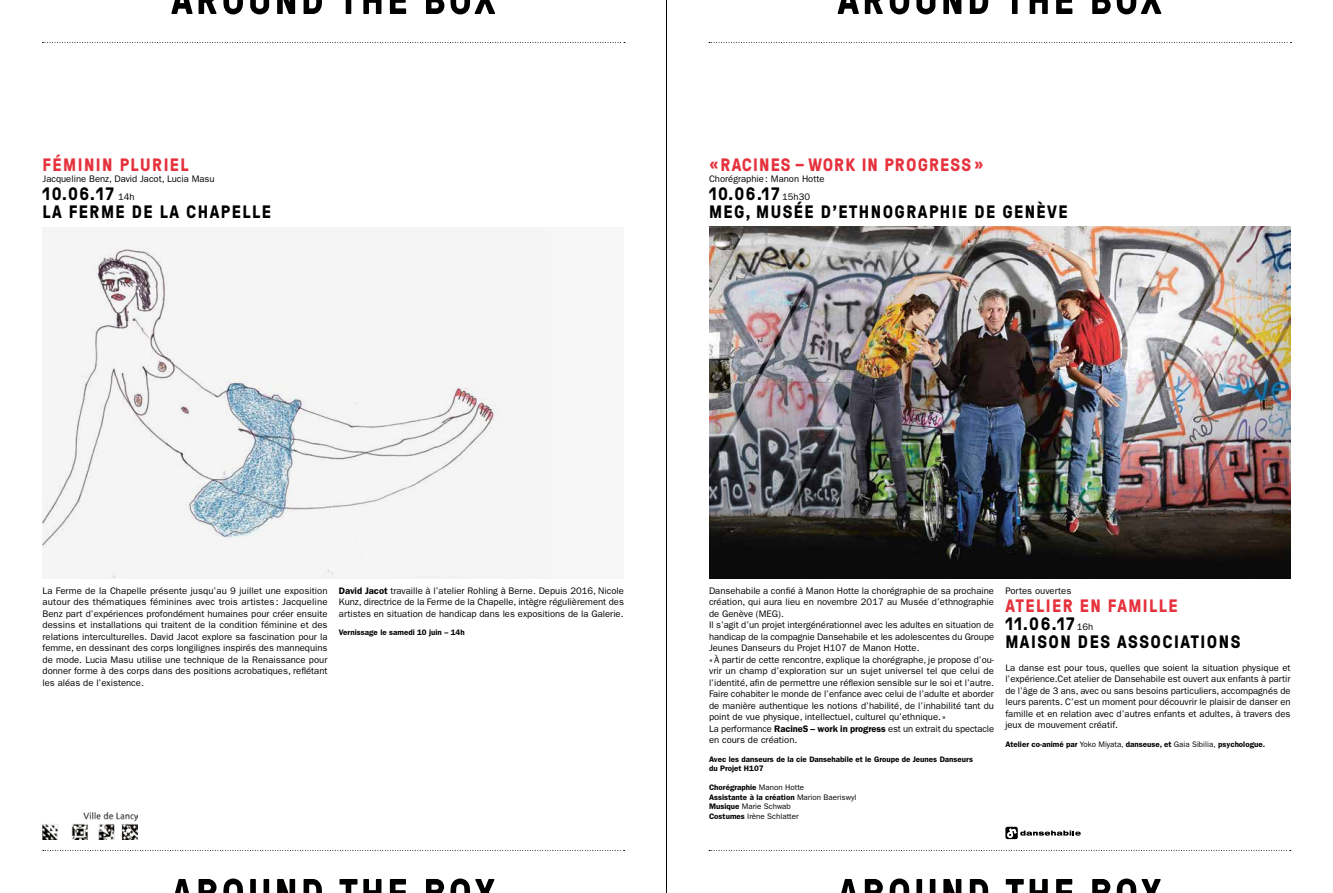
<style>
.page{position:relative;width:1333px;height:893px;background:#fff}
.page>*{position:absolute;margin:0;border:0;box-sizing:border-box;transform-origin:0 0}
.t1{font:700 18px/18px "GT Pressura";letter-spacing:.08em;color:#000}
.t2{font:700 18px "GT Pressura";letter-spacing:.06em;color:#e5323d}
.t3{font:700 18px "GT Pressura";letter-spacing:.08em;color:#e5323d}
.t4{font:9.5px/11.5px "Franklin Gothic";color:#000;text-align:justify}
.t5{font:600 8px/9.5px "Franklin Gothic";color:#000}
.t6{font:8px/9.5px "Franklin Gothic";color:#000}
.s1{font-family:"Franklin Gothic";font-weight:400;font-size:9.5px}
.s2{font-weight:600}
.s3{color:#e5323d}
.s4{font-weight:400}
</style>
<div class="page">
<hr style="left:666px;top:0;width:1px;height:893px;background:#000">
<div style="left:43px;top:227px;width:581px;height:351px;background:#f6f6f6"></div>
<svg style="left:43px;top:42px;width:582px;height:1px"></svg>
<img style="left:43px;top:249px;width:454px;height:328px">
<svg style="left:709px;top:42px;width:582px;height:1px"></svg>
<svg style="left:837px;top:0;width:324px;height:14px"></svg>
<svg style="left:841px;top:878px;width:320px;height:15px"></svg>
<svg style="left:171px;top:0;width:324px;height:14px"></svg>
<svg style="left:175px;top:878px;width:320px;height:15px"></svg>
<svg style="left:43px;top:850px;width:581px;height:1px"></svg>
<svg style="left:709px;top:850px;width:581px;height:1px"></svg>
<img style="left:43px;top:812px;width:94px;height:27px">
<img style="left:709px;top:227px;width:581px;height:351px">
<svg style="left:1005px;top:827px;width:75px;height:12px"></svg>
<h1 class="t3" style="left:43px;top:151px;width:148px">FÉMININ PLURIEL</h1>
<p class="t4" style="left:43px;top:173px;width:174px">Jacqueline Benz, David Jacot, Lucia Masu</p>
<h1 class="t1" style="left:43px;top:184px;width:230px">10.06.17 <span class="s1">14h<br></span>LA FERME DE LA CHAPELLE</h1>
<h1 class="t2" style="left:709px;top:151px;width:276px">«RACINES – WORK IN PROGRESS»</h1>
<p class="t4" style="left:709px;top:173px;width:117px">Chorégraphie: Manon Hotte</p>
<h1 class="t1" style="left:709px;top:184px;width:360px">10.06.17 <span class="s1">15h30<br></span>MEG, MUSÉE D’ETHNOGRAPHIE DE GENÈVE</h1>
<p class="t4" style="left:43px;top:585px;width:287px">La Ferme de la Chapelle présente jusqu’au 9 juillet une exposition autour des thématiques féminines avec trois artistes: Jacqueline Benz part d’expériences profondément humaines pour créer ensuite dessins et installations qui traitent de la condition féminine et des relations interculturelles. David Jacot explore sa fascination pour la femme, en dessinant des corps longilignes inspirés des mannequins de mode. Lucia Masu utilise une technique de la Renaissance pour donner forme à des corps dans des positions acrobatiques, reflétant les aléas de l’existence.</p>
<p class="t4" style="left:339px;top:585px;width:286px"><span class="s2">David Jacot</span> travaille à l’atelier Rohling à Berne. Depuis 2016, Nicole Kunz, directrice de la Ferme de la Chapelle, intègre régulièrement des artistes en situation de handicap dans les expositions de la Galerie.</p>
<p class="t5" style="left:339px;top:628px;width:127px">Vernissage le samedi 10 juin – 14h</p>
<p class="t4" style="left:709px;top:585px;width:287px;text-align:left">Dansehabile a confié à Manon Hotte la chorégraphie de sa prochaine création, qui aura lieu en novembre 2017 au Musée d’ethnographie de Genève (MEG).<br>Il s’agit d’un projet intergénérationnel avec les adultes en situation de handicap de la compagnie Dansehabile et les adolescentes du Groupe Jeunes Danseurs du Projet H107 de Manon Hotte.<br>«À partir de cette rencontre, explique la chorégraphe, je propose d’ou&shy;vrir un champ d’exploration sur un sujet universel tel que celui de l’identité, afin de permettre une réflexion sensible sur le soi et l’autre.<br>Faire cohabiter le monde de l’enfance avec celui de l’adulte et aborder de manière authentique les notions d’habilité, de l’inhabilité tant du point de vue physique, intellectuel, culturel qu’ethnique. »<br>La performance <span class="s2">RacineS – work in progress</span> est un extrait du spectacle en cours de création.</p>
<p class="t5" style="left:709px;top:754px;width:265px">Avec les danseurs de la cie Dansehabile et le Groupe de Jeunes Danseurs du Projet H107</p>
<p class="t6" style="left:709px;top:783px;width:149px"><span class="s2">Chorégraphie</span> Manon Hotte<br><span class="s2">Assistante à la création</span> Marion Baeriswyl<br><span class="s2">Musique</span> Marie Schwab<br><span class="s2">Costumes</span> Irène Schlatter</p>
<p class="t4" style="left:1005px;top:585px;width:67px">Portes ouvertes</p>
<h1 class="t1" style="left:1005px;top:596px;width:236px"><span class="s3">ATELIER EN FAMILLE<br></span>11.06.17 <span class="s1">16h<br></span>MAISON DES ASSOCIATIONS</h1>
<p class="t4" style="left:1005px;top:662px;width:287px">La danse est pour tous, quelles que soient la situation physique et l’expérience.Cet atelier de Dansehabile est ouvert aux enfants à partir de l’âge de 3 ans, avec ou sans besoins particuliers, accompagnés de leurs parents. C’est un moment pour découvrir le plaisir de danser en famille et en relation avec d’autres enfants et adultes, à travers des jeux de mouvement créatif.</p>
<p class="t5" style="left:1005px;top:739px;width:261px">Atelier co-animé par <span class="s4">Yoko Miyata,</span> danseuse, et <span class="s4">Gaia Sibilia,</span> psychologue.</p>
</div>
